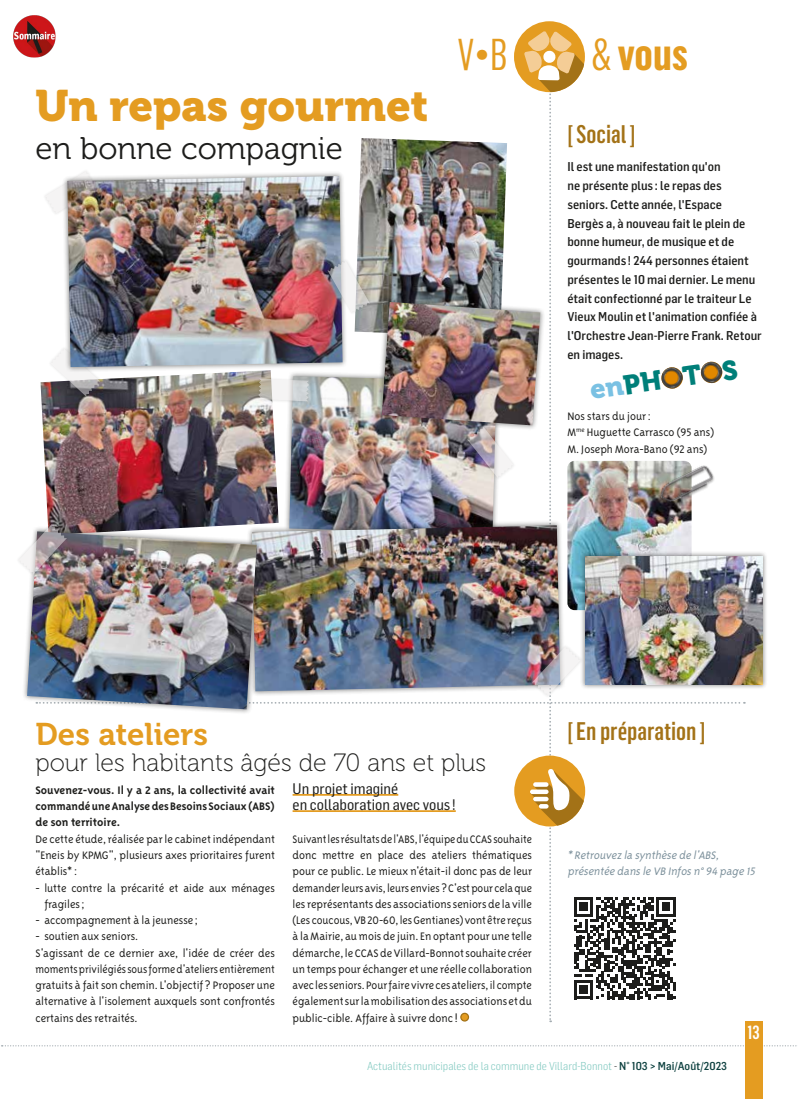
<style>
.page{position:relative;width:798px;height:1099px;background:#fff}
.page>*{position:absolute;margin:0;border:0;box-sizing:border-box;transform-origin:0 0}
.t1{font:43.75px "Museo 900";color:#e49c21}
.t2{font:700 43.75px "Flama Condensed";color:#e49c21}
.t3{font:43.75px "Flama Condensed";color:#e49c21}
.t4{font:31.25px "Museo 300";color:#1d1d1b}
.t5{font:31.25px "Museo 700";color:#e49c21}
.t6{font:27.25px "Museo 900";color:#007f79}
.t7{font:25px "Museo 100";color:#1d1d1b}
.t8{font:500 25px "Flama Condensed";color:#a37217}
.t9{font:500 18.75px "Flama Condensed";color:#fff}
.t10{font:15px/16.2px "Flama Semicondensed Basic";color:#1d1d1b}
.t11{font:300 12.5px/16.2px "Triplex Sans OT";color:#1d1d1b;text-align:justify;scale:.95 1}
.t12{font:300 12.5px/16.2px "Triplex Sans OT";color:#1d1d1b}
.t13{font:500 12.5px/18.8px "Flama Semicondensed";color:#1d1d1b}
.t14{font:700 12.5px/16.2px "Triplex Sans OT";color:#1d1d1b;text-align:justify}
.t15{font:italic 300 12.5px/16.2px "Triplex Sans OT";color:#7c909b}
.t16{font:300 11.25px "Flama Semicondensed";color:#7dc7be}
.s1{font-weight:400}
.s2{color:#7ac1e3}
.s3{color:#1d1d1b}
.s4{font-weight:500;color:#0e4140}
</style>
<div class="page">
<svg style="left:2px;top:1045px;width:795px;height:1px"></svg>
<div style="left:744px;top:1021px;width:18px;height:77px;background:#e49c21"></div>
<div style="left:514px;top:21px;width:70px;height:71px;background:#e49c21;border-radius:50%"></div>
<div style="left:579px;top:551px;width:188px;height:138px;background:#1d1d1b;opacity:.5"></div>
<img style="left:744px;top:556px;width:18px;height:128px">
<img style="left:18px;top:31px;width:726px;height:991px">
<img style="left:13px;top:15px;width:43px;height:43px">
<h1 class="t1" style="left:35px;top:81px;width:394px">Un repas gourmet</h1>
<h2 class="t4" style="left:35px;top:131px;width:309px">en bonne compagnie</h2>
<h1 class="t3" style="left:457px;top:27px;width:52px">V•B</h1>
<h1 class="t2" style="left:591px;top:27px;width:98px"><span class="s1">&amp;</span> vous</h1>
<h3 class="t8" style="left:567px;top:118px;width:69px">[ Social ]</h3>
<p class="t13" style="left:567px;top:157px;width:196px">Il est une manifestation qu'on<br>ne présente plus : le repas des seniors. Cette année, l'Espace<br>Bergès a, à nouveau fait le plein de bonne humeur, de musique et de gourmands ! 244 personnes étaient présentes le 10 mai dernier. Le menu était confectionné par le traiteur Le<br>Vieux Moulin et l'animation confiée à l'Orchestre Jean-Pierre Frank. Retour en images.</p>
<h3 class="t6" style="left:587px;top:374px;width:150px;rotate:-8deg"><span class="s2">en</span>PH T S</h3>
<p class="t12" style="left:567px;top:408px;width:148px">Nos stars du jour:<br>M<sup>me</sup> Huguette Carrasco (95 ans)<br>M. Joseph Mora-Bano (92 ans)</p>
<h2 class="t5" style="left:35px;top:716px;width:174px">Des ateliers</h2>
<h3 class="t7" style="left:35px;top:749px;width:452px">pour les habitants âgés de 70 ans et plus</h3>
<p class="t14" style="left:35px;top:782px;width:241px">Souvenez-vous. Il y a 2 ans, la collectivité avait commandé une Analyse des Besoins Sociaux (ABS) de son territoire.</p>
<p class="t12" style="left:35px;top:830px;width:241px;text-align:justify">De cette étude, réalisée par le cabinet indépendant "Eneis by KPMG", plusieurs axes prioritaires furent établis* :</p>
<p class="t12" style="left:44px;top:879px;width:232px;text-indent:-9px">- lutte contre la précarité et aide aux ménages fragiles;</p>
<p class="t12" style="left:35px;top:912px;width:164px">- accompagnement à la jeunesse ;</p>
<p class="t12" style="left:35px;top:928px;width:241px">- soutien aux seniors.<br>S'agissant de ce dernier axe, l'idée de créer des moments privilégiés sous forme d'ateliers entièrement gratuits à fait son chemin. L'objectif ? Proposer une alternative à l'isolement auxquels sont confrontés certains des retraités.</p>
<p class="t10" style="left:292px;top:779px;width:165px">Un projet imaginé<br>en collaboration avec vous !</p>
<p class="t11" style="left:292px;top:830px;width:253px">Suivant les résultats de l'ABS, l'équipe du CCAS souhaite donc mettre en place des ateliers thématiques pour ce public. Le mieux n'était-il donc pas de leur demander leurs avis, leurs envies ? C'est pour cela que les représentants des associations seniors de la ville (Les coucous, VB 20-60, les Gentianes) vont être reçus à la Mairie, au mois de juin. En optant pour une telle démarche, le CCAS de Villard-Bonnot souhaite créer un temps pour échanger et une réelle collaboration avec les seniors. Pour faire vivre ces ateliers, il compte également sur la mobilisation des associations et du public-cible. Affaire à suivre donc !</p>
<h3 class="t8" style="left:567px;top:715px;width:139px">[En préparation ]</h3>
<p class="t15" style="left:567px;top:847px;width:191px">* Retrouvez la synthèse de l'ABS, présentée dans le VB Infos n° 94 page 15</p>
<h3 class="t9" style="left:747px;top:1020px;width:14px">13</h3>
<p class="t16" style="left:367px;top:1059px;width:361px">Actualités municipales de la commune de Villard-Bonnot <span class="s3">-</span> <span class="s4">N° 103 &gt; Mai/Août/2023</span></p>
</div>
